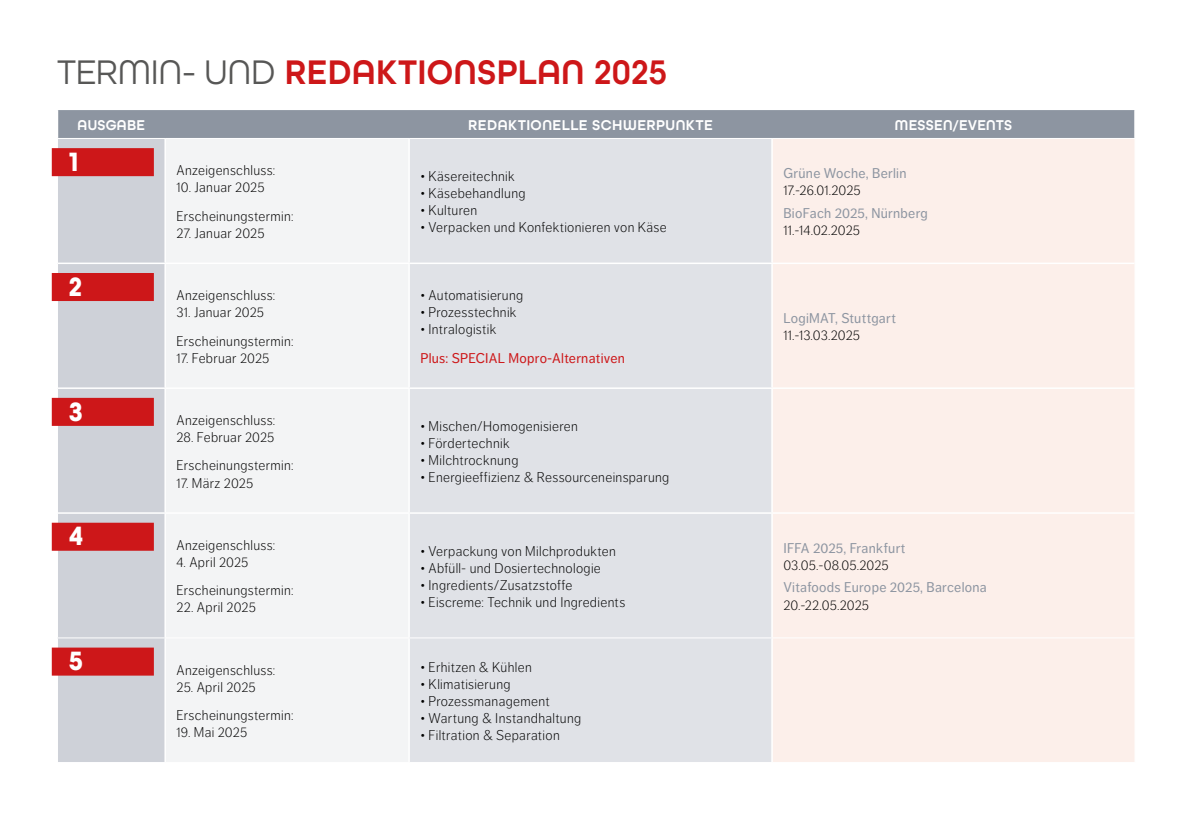
<style>
.page{position:relative;width:1191px;height:840px;background:#fff}
.page>*{position:absolute;margin:0;border:0;box-sizing:border-box;transform-origin:0 0}
.t1{font:600 36px "All Round Gothic";letter-spacing:.015em;color:#cd1719;scale:.96 1}
.t2{font:700 28px "All Round Gothic";color:#fff;scale:.96 1}
.t3{font:600 15px "All Round Gothic";letter-spacing:.03em;color:#fff}
.t4{font:600 15px "All Round Gothic";letter-spacing:.03em;color:#fff;scale:.96 1}
.t5{font:300 14px/28.4px "Dagny Pro";letter-spacing:.025em;color:#000}
.t6{font:14px "Dagny Pro";letter-spacing:.02em;color:#8d95a1}
.t7{font:14px "Dagny Pro";letter-spacing:.02em;color:#cd1719}
.t8{font:300 14px "Dagny Pro";letter-spacing:.005em;color:#000}
.s1{font-weight:400;color:#575756}
</style>
<div class="page">
<div style="left:58px;top:139px;width:106px;height:622px;background:#ced1d8"></div>
<div style="left:166px;top:139px;width:242px;height:622px;background:#f3f4f5"></div>
<div style="left:410px;top:139px;width:361px;height:622px;background:#e0e2e7"></div>
<div style="left:773px;top:139px;width:361px;height:622px;background:#fcefea"></div>
<div style="left:58px;top:110px;width:1077px;height:28px;background:#8d95a1"></div>
<hr style="left:58px;top:262px;width:107px;height:2px;background:#fff">
<hr style="left:165px;top:262px;width:244px;height:2px;background:#fff">
<hr style="left:409px;top:262px;width:363px;height:2px;background:#fff">
<hr style="left:772px;top:262px;width:362px;height:2px;background:#fff">
<hr style="left:58px;top:387px;width:107px;height:2px;background:#fff">
<hr style="left:165px;top:387px;width:244px;height:2px;background:#fff">
<hr style="left:409px;top:387px;width:363px;height:2px;background:#fff">
<hr style="left:772px;top:387px;width:362px;height:2px;background:#fff">
<hr style="left:58px;top:512px;width:107px;height:1px;background:#fff">
<hr style="left:165px;top:512px;width:244px;height:1px;background:#fff">
<hr style="left:409px;top:512px;width:363px;height:1px;background:#fff">
<hr style="left:772px;top:512px;width:362px;height:1px;background:#fff">
<hr style="left:57px;top:637px;width:108px;height:1px;background:#fff">
<hr style="left:165px;top:637px;width:244px;height:1px;background:#fff">
<hr style="left:409px;top:637px;width:363px;height:1px;background:#fff">
<hr style="left:772px;top:637px;width:363px;height:1px;background:#fff">
<div style="left:52px;top:148px;width:102px;height:28px;background:#cd1719"></div>
<div style="left:52px;top:273px;width:102px;height:28px;background:#cd1719"></div>
<div style="left:52px;top:397px;width:102px;height:28px;background:#cd1719"></div>
<div style="left:52px;top:522px;width:102px;height:28px;background:#cd1719"></div>
<div style="left:52px;top:647px;width:102px;height:28px;background:#cd1719"></div>
<h1 class="t1" style="left:57px;top:50px;width:637px"><span class="s1">TERMIN- UND</span> REDAKTIONSPLAN 2025</h1>
<p class="t4" style="left:78px;top:116px;width:72px">AUSGABE</p>
<p class="t3" style="left:468px;top:116px;width:246px">REDAKTIONELLE SCHWERPUNKTE</p>
<p class="t4" style="left:895px;top:116px;width:124px">MESSEN/EVENTS</p>
<h2 class="t2" style="left:69px;top:145px;width:11px">1</h2>
<h2 class="t2" style="left:69px;top:269px;width:15px">2</h2>
<h2 class="t2" style="left:69px;top:394px;width:16px">3</h2>
<h2 class="t2" style="left:69px;top:519px;width:17px">4</h2>
<h2 class="t2" style="left:69px;top:644px;width:16px">5</h2>
<p class="t5" style="left:176px;top:156px;width:100px">Anzeigenschluss:</p>
<p class="t5" style="left:176px;top:173px;width:118px">10. Januar 2025<br>Erscheinungstermin:</p>
<p class="t5" style="left:176px;top:219px;width:89px">27. Januar 2025</p>
<p class="t5" style="left:176px;top:281px;width:100px">Anzeigenschluss:</p>
<p class="t5" style="left:176px;top:298px;width:118px">31. Januar 2025<br>Erscheinungstermin:</p>
<p class="t5" style="left:176px;top:343px;width:94px">17. Februar 2025</p>
<p class="t5" style="left:176px;top:406px;width:100px">Anzeigenschluss:</p>
<p class="t5" style="left:176px;top:423px;width:118px">28. Februar 2025<br>Erscheinungstermin:</p>
<p class="t5" style="left:176px;top:468px;width:78px">17. März 2025</p>
<p class="t5" style="left:176px;top:530px;width:100px">Anzeigenschluss:</p>
<p class="t5" style="left:176px;top:547px;width:118px">4. April 2025<br>Erscheinungstermin:</p>
<p class="t5" style="left:176px;top:593px;width:81px">22. April 2025</p>
<p class="t5" style="left:176px;top:655px;width:100px">Anzeigenschluss:</p>
<p class="t5" style="left:176px;top:672px;width:118px">25. April 2025<br>Erscheinungstermin:</p>
<p class="t5" style="left:176px;top:717px;width:72px">19. Mai 2025</p>
<p class="t5" style="left:420px;top:162px;width:96px">• Käsereitechnik</p>
<p class="t5" style="left:420px;top:179px;width:107px">• Käsebehandlung</p>
<p class="t5" style="left:420px;top:196px;width:58px">• Kulturen</p>
<p class="t5" style="left:420px;top:213px;width:248px">• Verpacken und Konfektionieren von Käse</p>
<p class="t5" style="left:420px;top:281px;width:104px">• Automatisierung</p>
<p class="t5" style="left:420px;top:298px;width:98px">• Prozesstechnik</p>
<p class="t5" style="left:420px;top:315px;width:77px">• Intralogistik</p>
<p class="t7" style="left:420px;top:349px;width:206px">Plus: SPECIAL Mopro-Alternativen</p>
<p class="t5" style="left:420px;top:411px;width:159px">• Mischen/Homogenisieren</p>
<p class="t5" style="left:420px;top:428px;width:91px">• Fördertechnik</p>
<p class="t5" style="left:420px;top:445px;width:100px">• Milchtrocknung</p>
<p class="t5" style="left:420px;top:462px;width:250px">• Energieeffizienz &amp; Ressourceneinsparung</p>
<p class="t5" style="left:420px;top:536px;width:197px">• Verpackung von Milchprodukten</p>
<p class="t5" style="left:420px;top:553px;width:182px">• Abfüll- und Dosiertechnologie</p>
<p class="t5" style="left:420px;top:570px;width:153px">• Ingredients/Zusatzstoffe</p>
<p class="t5" style="left:420px;top:587px;width:206px">• Eiscreme: Technik und Ingredients</p>
<p class="t5" style="left:420px;top:652px;width:113px">• Erhitzen &amp; Kühlen</p>
<p class="t5" style="left:420px;top:669px;width:92px">• Klimatisierung</p>
<p class="t5" style="left:420px;top:686px;width:131px">• Prozessmanagement</p>
<p class="t5" style="left:420px;top:703px;width:162px">• Wartung &amp; Instandhaltung</p>
<p class="t5" style="left:420px;top:720px;width:141px">• Filtration &amp; Separation</p>
<p class="t6" style="left:783px;top:165px;width:125px">Grüne Woche, Berlin</p>
<p class="t5" style="left:783px;top:176px;width:79px">17.-26.01.2025</p>
<p class="t6" style="left:783px;top:205px;width:146px">BioFach 2025, Nürnberg</p>
<p class="t8" style="left:783px;top:222px;width:78px">11.-14.02.2025</p>
<p class="t6" style="left:783px;top:310px;width:114px">LogiMAT, Stuttgart</p>
<p class="t8" style="left:783px;top:327px;width:78px">11.-13.03.2025</p>
<p class="t6" style="left:783px;top:539px;width:123px">IFFA 2025, Frankfurt</p>
<p class="t5" style="left:783px;top:550px;width:107px">03.05.-08.05.2025</p>
<p class="t6" style="left:783px;top:579px;width:205px">Vitafoods Europe 2025, Barcelona</p>
<p class="t5" style="left:783px;top:590px;width:87px">20.-22.05.2025</p>
</div>
